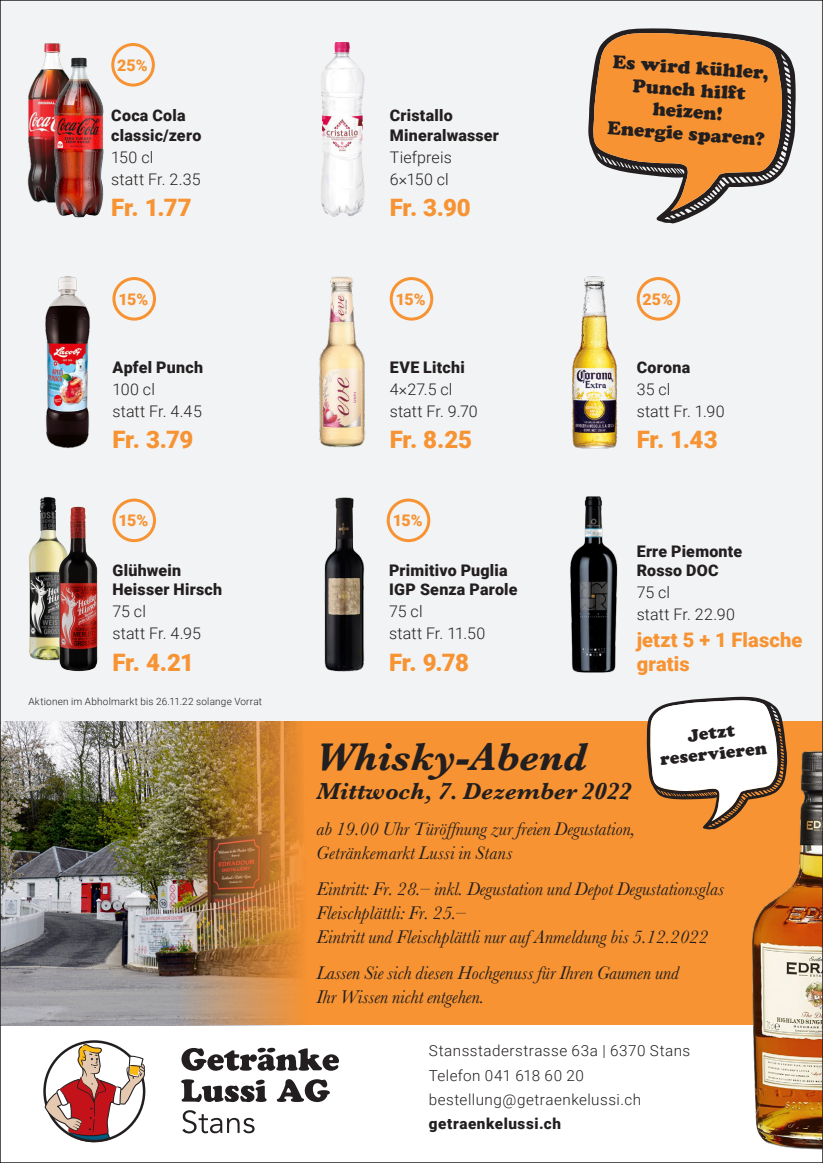
<style>
.page{position:relative;width:823px;height:1163px;background:#fff}
.page>*{position:absolute;margin:0;border:0;box-sizing:border-box;transform-origin:0 0}
.Inserate_Lauftext{font:italic 700 40px "Baskerville";color:#231f20}
.t1{font:900 24px "Roboto";letter-spacing:-.015em;color:#f79332}
.Inserate_Lauftext-2{font:italic 700 24px "Baskerville";color:#231f20}
.t2{font:900 20px/24px "Roboto";letter-spacing:.005em;color:#f79332}
.Inserate_Lauftext-3{font:italic 19px/24px "Baskerville";color:#231f20}
.t3{font:900 18.4px/22px "Cooper";color:#231f20;text-align:center}
.t4{font:900 17px "Cooper";color:#231f20}
.t5{font:900 16px/19.2px "Roboto";letter-spacing:.015em;color:#231f20}
.t6{font:300 16px "Roboto";letter-spacing:.01em;color:#231f20}
.t7{font:900 16px "Roboto";letter-spacing:-.035em;color:#f79332}
.t8{font:300 15.2px/24.4px "Roboto";letter-spacing:.03em;color:#231f20}
.t9{font:300 10px "Roboto";letter-spacing:.02em;color:#231f20}
.s1{font-weight:900}
</style>
<div class="page">
<div style="left:0;top:718px;width:822px;height:306px;background:#f79332"></div>
<img style="left:661px;top:720px;width:159px;height:430px">
<img style="left:2px;top:720px;width:304px;height:304px">
<div style="left:0;top:0;width:822px;height:720px;background:#f2f3f4"></div>
<svg style="left:181px;top:1047px;width:158px;height:23px"></svg>
<svg style="left:181px;top:1079px;width:85px;height:22px"></svg>
<svg style="left:277px;top:1079px;width:52px;height:22px"></svg>
<svg style="left:182px;top:1110px;width:72px;height:23px"></svg>
<svg style="left:43px;top:1040px;width:102px;height:102px"></svg>
<svg style="left:588px;top:28px;width:207px;height:195px"></svg>
<svg style="left:592px;top:33px;width:189px;height:178px"></svg>
<div style="left:112px;top:277px;width:44px;height:43px;border:3px solid #f79332;border-radius:50%"></div>
<div style="left:636px;top:277px;width:43px;height:43px;border:3px solid #f79332;border-radius:50%"></div>
<img style="left:27px;top:43px;width:34px;height:160px">
<img style="left:321px;top:42px;width:44px;height:175px">
<img style="left:319px;top:276px;width:47px;height:172px">
<img style="left:571px;top:276px;width:47px;height:173px">
<div style="left:386px;top:498px;width:44px;height:44px;border:3px solid #f79332;border-radius:50%"></div>
<img style="left:324px;top:497px;width:41px;height:175px">
<img style="left:570px;top:496px;width:48px;height:177px">
<img style="left:45px;top:276px;width:45px;height:172px">
<div style="left:389px;top:277px;width:44px;height:43px;border:3px solid #f79332;border-radius:50%"></div>
<div style="left:112px;top:498px;width:44px;height:44px;border:3px solid #f79332;border-radius:50%"></div>
<div style="left:111px;top:43px;width:44px;height:44px;border:3px solid #f79332;border-radius:50%"></div>
<img style="left:45px;top:56px;width:59px;height:162px">
<img style="left:29px;top:497px;width:27px;height:164px">
<img style="left:53px;top:505px;width:45px;height:167px">
<svg style="left:646px;top:696px;width:140px;height:133px"></svg>
<p class="t7" style="left:117px;top:54px;width:32px">25%</p>
<p class="t5" style="left:111px;top:105px;width:91px">Coca Cola classic/zero</p>
<p class="t6" style="left:111px;top:146px;width:44px">150 cl</p>
<p class="t6" style="left:111px;top:168px;width:91px">statt Fr. 2.35</p>
<p class="t1" style="left:111px;top:191px;width:82px">Fr. 1.77</p>
<p class="t5" style="left:389px;top:105px;width:111px">Cristallo<br>Mineralwasser</p>
<p class="t6" style="left:389px;top:146px;width:64px">Tiefpreis</p>
<p class="t6" style="left:389px;top:168px;width:61px">6×150 cl</p>
<p class="t1" style="left:389px;top:191px;width:83px">Fr. 3.90</p>
<p class="t3" style="left:613px;top:50px;width:157px;rotate:4deg">Es wird kühler,</p>
<p class="t3" style="left:633px;top:74px;width:115px;rotate:4deg">Punch hilft heizen!</p>
<p class="t3" style="left:608px;top:116px;width:159px;rotate:4deg">Energie sparen?</p>
<p class="t7" style="left:118px;top:288px;width:31px">15%</p>
<p class="t7" style="left:642px;top:288px;width:32px">25%</p>
<p class="t7" style="left:395px;top:288px;width:31px">15%</p>
<p class="t5" style="left:112px;top:356px;width:92px">Apfel Punch</p>
<p class="t6" style="left:112px;top:377px;width:44px">100 cl</p>
<p class="t6" style="left:112px;top:400px;width:91px">statt Fr. 4.45</p>
<p class="t1" style="left:112px;top:423px;width:82px">Fr. 3.79</p>
<p class="t5" style="left:389px;top:356px;width:76px">EVE Litchi</p>
<p class="t6" style="left:389px;top:377px;width:64px">4×27.5 cl</p>
<p class="t6" style="left:389px;top:400px;width:89px">statt Fr. 9.70</p>
<p class="t1" style="left:389px;top:423px;width:84px">Fr. 8.25</p>
<p class="t5" style="left:636px;top:356px;width:55px">Corona</p>
<p class="t6" style="left:636px;top:377px;width:35px">35 cl</p>
<p class="t6" style="left:636px;top:400px;width:89px">statt Fr. 1.90</p>
<p class="t1" style="left:636px;top:423px;width:82px">Fr. 1.43</p>
<p class="t7" style="left:118px;top:509px;width:31px">15%</p>
<p class="t7" style="left:392px;top:509px;width:31px">15%</p>
<p class="t5" style="left:112px;top:560px;width:111px">Glühwein<br>Heisser Hirsch</p>
<p class="t6" style="left:112px;top:600px;width:35px">75 cl</p>
<p class="t6" style="left:112px;top:622px;width:90px">statt Fr. 4.95</p>
<p class="t1" style="left:112px;top:645px;width:83px">Fr. 4.21</p>
<p class="t5" style="left:389px;top:560px;width:130px">Primitivo Puglia<br>IGP Senza Parole</p>
<p class="t6" style="left:389px;top:600px;width:35px">75 cl</p>
<p class="t6" style="left:389px;top:622px;width:98px">statt Fr. 11.50</p>
<p class="t1" style="left:389px;top:645px;width:81px">Fr. 9.78</p>
<p class="t5" style="left:636px;top:541px;width:107px">Erre Piemonte<br>Rosso DOC</p>
<p class="t6" style="left:636px;top:581px;width:35px">75 cl</p>
<p class="t6" style="left:636px;top:603px;width:100px">statt Fr. 22.90</p>
<p class="t2" style="left:636px;top:627px;width:167px">jetzt 5 + 1 Flasche gratis</p>
<p class="t9" style="left:28px;top:694px;width:235px">Aktionen im Abholmarkt bis 26.11.22 solange Vorrat</p>
<p class="t4" style="left:686px;top:725px;width:49px;rotate:-6deg">Jetzt</p>
<p class="t4" style="left:658px;top:748px;width:108px;rotate:-6deg">reservieren</p>
<p class="Inserate_Lauftext" style="left:316px;top:729px;width:271px">Whisky-Abend</p>
<p class="Inserate_Lauftext-2" style="left:316px;top:774px;width:316px">Mittwoch, 7. Dezember 2022</p>
<p class="Inserate_Lauftext-3" style="left:316px;top:816px;width:320px">ab 19.00 Uhr Türöffnung zur freien Degustation,<br>Getränkemarkt Lussi in Stans</p>
<p class="Inserate_Lauftext-3" style="left:316px;top:876px;width:409px">Eintritt: Fr. 28.– inkl. Degustation und Depot Degustationsglas</p>
<p class="Inserate_Lauftext-3" style="left:316px;top:900px;width:151px">Fleischplättli: Fr. 25.–</p>
<p class="Inserate_Lauftext-3" style="left:316px;top:924px;width:393px">Eintritt und Fleischplättli nur auf Anmeldung bis 5.12.2022</p>
<p class="Inserate_Lauftext-3" style="left:316px;top:960px;width:364px">Lassen Sie sich diesen Hochgenuss für Ihren Gaumen und<br>Ihr Wissen nicht entgehen.</p>
<p class="t8" style="left:428px;top:1037px;width:263px">Stansstaderstrasse 63a | 6370 Stans<br>Telefon 041 618 60 20 bestellung@getraenkelussi.ch <span class="s1">getraenkelussi.ch</span></p>
</div>
